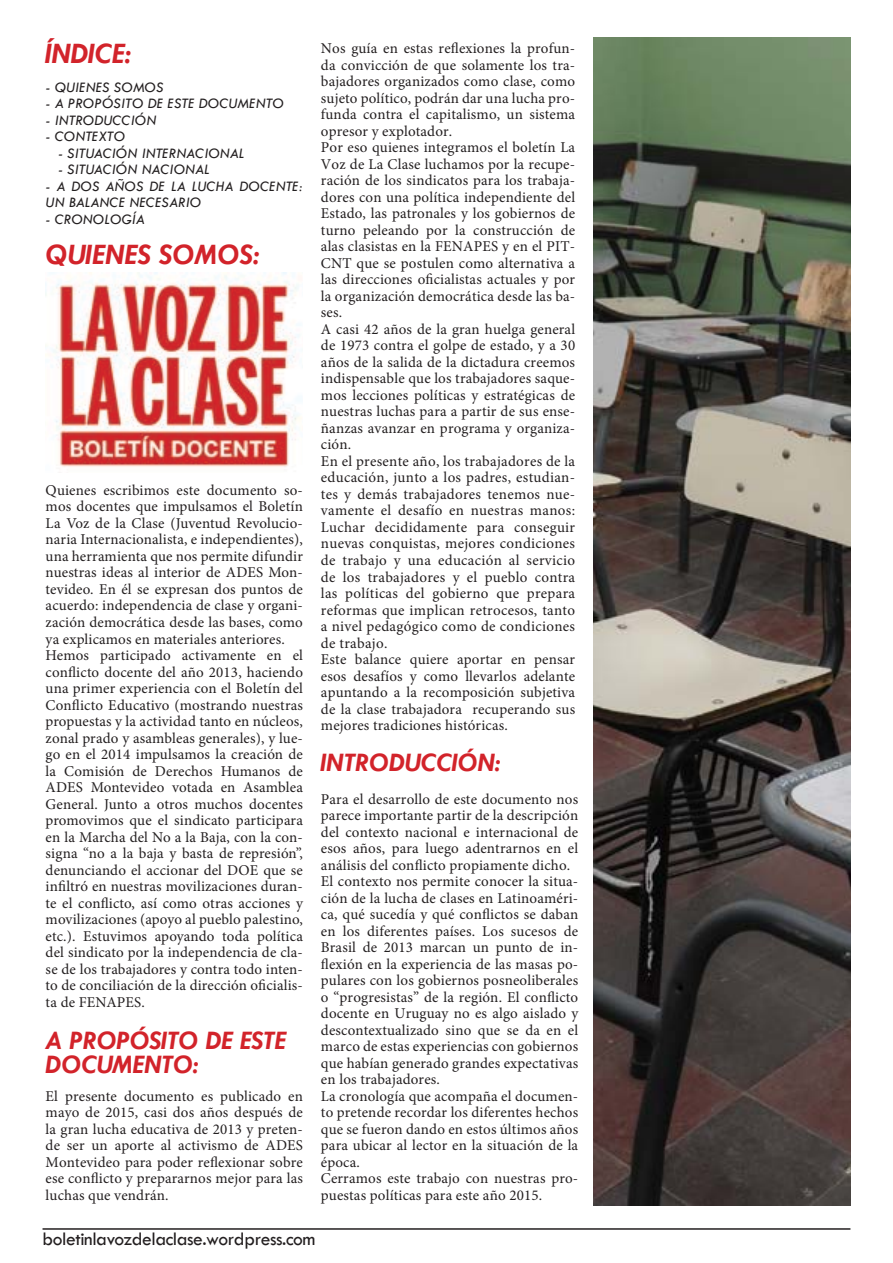
<style>
.page{position:relative;width:893px;height:1263px;background:#fff}
.page>*{position:absolute;margin:0;border:0;box-sizing:border-box;transform-origin:0 0}
.t1{font:italic 700 30px "Tw Cen";letter-spacing:.01em;color:#d2232a}
.t2{font:italic 700 27px/24px "Tw Cen";color:#d2232a}
.t3{font:19.5px "Tw Cen";letter-spacing:-.02em;color:#231f20}
.t4{font:15px/16.5px "Minion Pro";letter-spacing:.01em;color:#231f20}
.t5{font:italic 15px/16.5px "Tw Cen";color:#231f20}
</style>
<div class="page">
<hr style="left:43px;top:1228px;width:807px;height:2px;background:#231f20">
<img style="left:593px;top:37px;width:257px;height:1168px">
<img style="left:46px;top:272px;width:255px;height:195px">
<h1 class="t1" style="left:46px;top:36px;width:87px">ÍNDICE:</h1>
<p class="t5" style="left:46px;top:79px;width:119px">- QUIENES SOMOS</p>
<p class="t5" style="left:46px;top:95px;width:240px">- A PROPÓSITO DE ESTE DOCUMENTO</p>
<p class="t5" style="left:46px;top:112px;width:112px">- INTRODUCCIÓN</p>
<p class="t5" style="left:46px;top:128px;width:81px">- CONTEXTO</p>
<p class="t5" style="left:58px;top:145px;width:188px">- SITUACIÓN INTERNACIONAL</p>
<p class="t5" style="left:58px;top:161px;width:153px">- SITUACIÓN NACIONAL</p>
<p class="t5" style="left:46px;top:178px;width:259px">- A DOS AÑOS DE LA LUCHA DOCENTE:<br>UN BALANCE NECESARIO</p>
<p class="t5" style="left:46px;top:211px;width:101px">- CRONOLOGÍA</p>
<h1 class="t1" style="left:46px;top:236px;width:215px">QUIENES SOMOS:</h1>
<p class="t4" style="left:46px;top:482px;width:259px">Quienes escribimos este documento so&shy;mos docentes que impulsamos el Boletín La Voz de la Clase (Juventud Revolucio&shy;naria Internacionalista, e independientes), una herramienta que nos permite difundir nuestras ideas al interior de ADES Mon&shy;tevideo. En él se expresan dos puntos de acuerdo: independencia de clase y organi&shy;zación democrática desde las bases, como ya explicamos en materiales anteriores.<br>Hemos participado activamente en el conflicto docente del año 2013, haciendo una primer experiencia con el Boletín del Conflicto Educativo (mostrando nuestras propuestas y la actividad tanto en núcleos, zonal prado y asambleas generales), y lue&shy;go en el 2014 impulsamos la creación de la Comisión de Derechos Humanos de ADES Montevideo votada en Asamblea General. Junto a otros muchos docentes promovimos que el sindicato participara en la Marcha del No a la Baja, con la con&shy;signa “no a la baja y basta de represión”, denunciando el accionar del DOE que se infiltró en nuestras movilizaciones duran&shy;te el conflicto, así como otras acciones y movilizaciones (apoyo al pueblo palestino, etc.). Estuvimos apoyando toda política del sindicato por la independencia de cla&shy;se de los trabajadores y contra todo inten&shy;to de conciliación de la dirección oficialis&shy;ta de FENAPES.</p>
<h2 class="t2" style="left:46px;top:1027px;width:242px">A PROPÓSITO DE ESTE<br>DOCUMENTO:</h2>
<p class="t4" style="left:46px;top:1087px;width:259px;text-align:justify">El presente documento es publicado en mayo de 2015, casi dos años después de la gran lucha educativa de 2013 y preten&shy;de ser un aporte al activismo de ADES Montevideo para poder reflexionar sobre ese conflicto y prepararnos mejor para las luchas que vendrán.</p>
<p class="t4" style="left:321px;top:40px;width:256px">Nos guía en estas reflexiones la profun&shy;da convicción de que solamente los tra&shy;bajadores organizados como clase, como sujeto político, podrán dar una lucha pro&shy;funda contra el capitalismo, un sistema opresor y explotador.<br>Por eso quienes integramos el boletín La Voz de La Clase luchamos por la recupe&shy;ración de los sindicatos para los trabaja&shy;dores con una política independiente del Estado, las patronales y los gobiernos de turno peleando por la construcción de alas clasistas en la FENAPES y en el PIT-CNT que se postulen como alternativa a las direcciones oficialistas actuales y por la organización democrática desde las ba&shy;ses.<br>A casi 42 años de la gran huelga general de 1973 contra el golpe de estado, y a 30 años de la salida de la dictadura creemos indispensable que los trabajadores saque&shy;mos lecciones políticas y estratégicas de nuestras luchas para a partir de sus ense&shy;ñanzas avanzar en programa y organiza&shy;ción.<br>En el presente año, los trabajadores de la educación, junto a los padres, estudian&shy;tes y demás trabajadores tenemos nue&shy;vamente el desafío en nuestras manos:<br>Luchar decididamente para conseguir nuevas conquistas, mejores condiciones de trabajo y una educación al servicio de los trabajadores y el pueblo contra las políticas del gobierno que prepara reformas que implican retrocesos, tanto a nivel pedagógico como de condiciones de trabajo.<br>Este balance quiere aportar en pensar esos desafíos y como llevarlos adelante apuntando a la recomposición subjetiva de la clase trabajadora recuperando sus mejores tradiciones históricas.</p>
<h2 class="t2" style="left:321px;top:750px;width:181px">INTRODUCCIÓN:</h2>
<p class="t4" style="left:321px;top:791px;width:259px">Para el desarrollo de este documento nos parece importante partir de la descripción del contexto nacional e internacional de esos años, para luego adentrarnos en el análisis del conflicto propiamente dicho.<br>El contexto nos permite conocer la situa&shy;ción de la lucha de clases en Latinoaméri&shy;ca, qué sucedía y qué conflictos se daban en los diferentes países. Los sucesos de Brasil de 2013 marcan un punto de in&shy;flexión en la experiencia de las masas po&shy;pulares con los gobiernos posneoliberales o “progresistas” de la región. El conflicto docente en Uruguay no es algo aislado y descontextualizado sino que se da en el marco de estas experiencias con gobiernos que habían generado grandes expectativas en los trabajadores.<br>La cronología que acompaña el documen&shy;to pretende recordar los diferentes hechos que se fueron dando en estos últimos años para ubicar al lector en la situación de la época.<br>Cerramos este trabajo con nuestras pro&shy;puestas políticas para este año 2015.</p>
<h3 class="t3" style="left:43px;top:1227px;width:275px">boletinlavozdelaclase.wordpress.com</h3>
</div>
